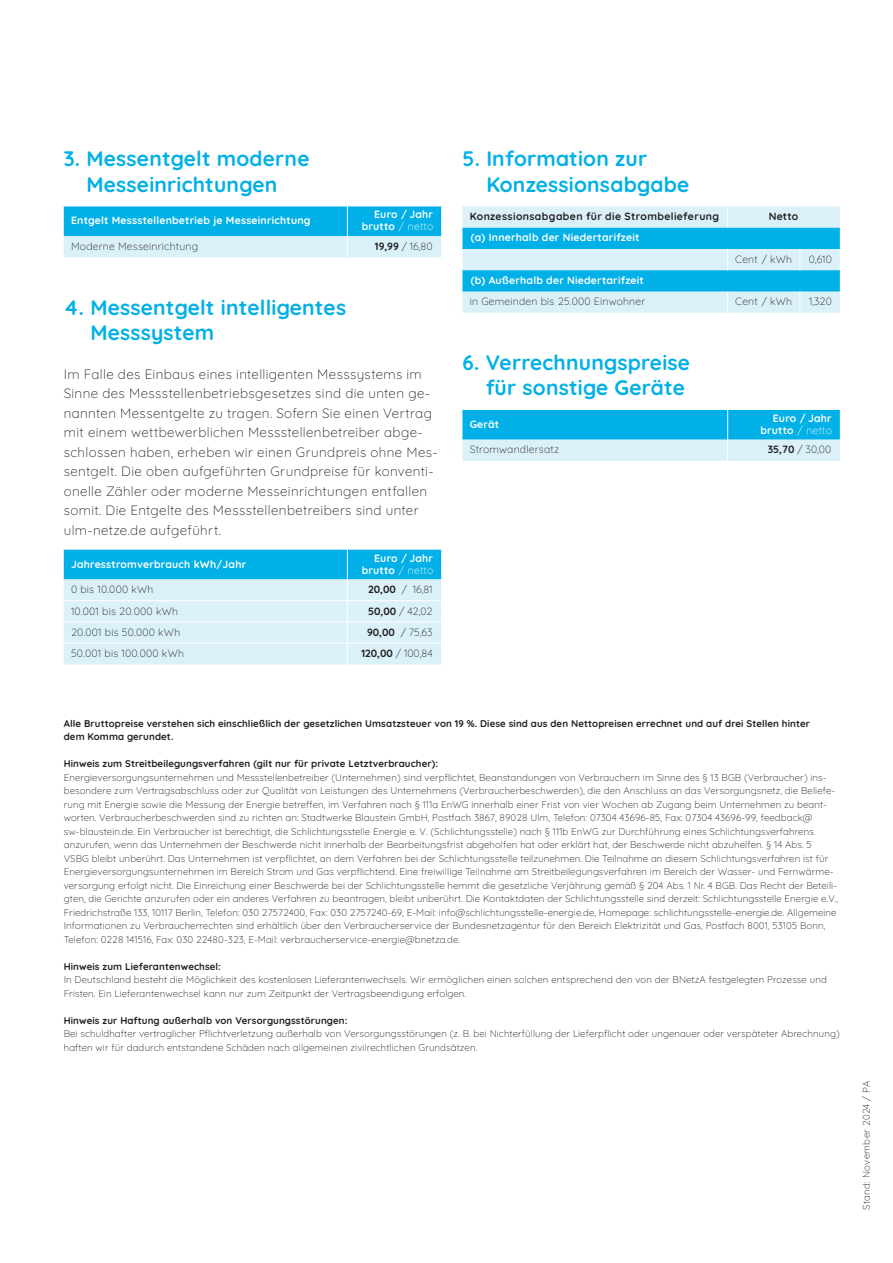
<style>
.page{position:relative;width:893px;height:1263px;background:#fff}
.page>*{position:absolute;margin:0;border:0;box-sizing:border-box;transform-origin:0 0}
.t1{font:700 21px/25.2px "Quicksand";letter-spacing:.01em;color:#00b0e6}
.t2{font:300 13.5px/19.5px "Quicksand";letter-spacing:.03em;color:#231f20}
.t3{font:300 10.5px "Quicksand";letter-spacing:.02em;color:#231f20}
.t4{font:700 10.5px/12px "Quicksand";letter-spacing:.02em;color:#fff;text-align:right}
.t5{font:700 10.5px "Quicksand";letter-spacing:.04em;color:#231f20}
.t6{font:300 9.75px/13.5px "Quicksand";letter-spacing:.01em;color:#231f20}
.t7{font:700 9.75px/13.5px "Quicksand";letter-spacing:.01em;color:#231f20}
.s1{font-weight:300}
.s2{font-weight:700}
</style>
<div class="page">
<svg style="left:462px;top:410px;width:378px;height:51px;background:#5dcbee"></svg>
<svg style="left:462px;top:206px;width:378px;height:107px;background:#84d7f2"></svg>
<svg style="left:64px;top:206px;width:377px;height:51px;background:#5ccbee"></svg>
<svg style="left:64px;top:550px;width:377px;height:114px;background:#a2e0f4"></svg>
<hr style="left:64px;top:600px;width:283px;height:1px;background:#fff">
<hr style="left:347px;top:600px;width:94px;height:1px;background:#fff">
<hr style="left:64px;top:622px;width:283px;height:1px;background:#fff">
<hr style="left:347px;top:622px;width:94px;height:1px;background:#fff">
<hr style="left:64px;top:643px;width:283px;height:1px;background:#fff">
<hr style="left:347px;top:643px;width:94px;height:1px;background:#fff">
<h1 class="t1" style="left:64px;top:144px;width:247px;text-align:center">3. Messentgelt moderne<br>Messeinrichtungen</h1>
<p class="t4" style="left:71px;top:214px;width:241px">Entgelt Messstellenbetrieb je Messeinrichtung</p>
<p class="t4" style="left:362px;top:208px;width:73px">Euro / Jahr brutto <span class="s1">/ netto</span></p>
<p class="t3" style="left:71px;top:238px;width:129px">Moderne Messeinrichtung</p>
<p class="t3" style="left:375px;top:238px;width:59px"><span class="s2">19,99</span> / 16,80</p>
<h1 class="t1" style="left:90px;top:292px;width:257px;text-indent:-27px">4. Messentgelt intelligentes<br>Messsystem</h1>
<p class="t2" style="left:64px;top:363px;width:375px">Im Falle des Einbaus eines intelligenten Messsystems im Sinne des Messstellenbetriebsgesetzes sind die unten ge&shy;nannten Messentgelte zu tragen. Sofern Sie einen Vertrag mit einem wettbewerblichen Messstellenbetreiber abge&shy;schlossen haben, erheben wir einen Grundpreis ohne Mes&shy;sentgelt. Die oben aufgeführten Grundpreise für konventi&shy;onelle Zähler oder moderne Messeinrichtungen entfallen somit. Die Entgelte des Messstellenbetreibers sind unter ulm-netze.de aufgeführt.</p>
<p class="t4" style="left:71px;top:557px;width:177px">Jahresstromverbrauch kWh/Jahr</p>
<p class="t4" style="left:362px;top:551px;width:73px">Euro / Jahr brutto <span class="s1">/ netto</span></p>
<p class="t3" style="left:71px;top:581px;width:84px">0 bis 10.000 kWh</p>
<p class="t3" style="left:368px;top:581px;width:66px"><span class="s2">20,00</span> / 16,81</p>
<p class="t3" style="left:71px;top:603px;width:109px">10.001 bis 20.000 kWh</p>
<p class="t3" style="left:368px;top:603px;width:66px"><span class="s2">50,00</span> / 42,02</p>
<p class="t3" style="left:71px;top:624px;width:111px">20.001 bis 50.000 kWh</p>
<p class="t3" style="left:367px;top:624px;width:67px"><span class="s2">90,00</span> / 75,63</p>
<p class="t3" style="left:71px;top:645px;width:114px">50.001 bis 100.000 kWh</p>
<p class="t3" style="left:361px;top:645px;width:73px"><span class="s2">120,00</span> / 100,84</p>
<h1 class="t1" style="left:486px;top:144px;width:204px;text-indent:-24px">5. Information zur<br>Konzessionsabgabe</h1>
<p class="t5" style="left:470px;top:208px;width:251px">Konzessionsabgaben für die Strombelieferung</p>
<p class="t5" style="left:769px;top:208px;width:31px">Netto</p>
<p class="t4" style="left:471px;top:231px;width:170px">(a) Innerhalb der Niedertarifzeit</p>
<p class="t3" style="left:735px;top:251px;width:58px">Cent / kWh</p>
<p class="t3" style="left:809px;top:251px;width:25px">0,610</p>
<p class="t4" style="left:471px;top:273px;width:174px">(b) Außerhalb der Niedertarifzeit</p>
<p class="t3" style="left:470px;top:293px;width:177px">in Gemeinden bis 25.000 Einwohner</p>
<p class="t3" style="left:735px;top:293px;width:58px">Cent / kWh</p>
<p class="t3" style="left:809px;top:293px;width:24px">1,320</p>
<h1 class="t1" style="left:462px;top:348px;width:229px;text-align:right">6. Verrechnungspreise für sonstige Geräte</h1>
<p class="t4" style="left:470px;top:417px;width:31px">Gerät</p>
<p class="t4" style="left:760px;top:411px;width:73px">Euro / Jahr brutto <span class="s1">/ netto</span></p>
<p class="t3" style="left:470px;top:442px;width:91px">Stromwandlersatz</p>
<p class="t3" style="left:768px;top:442px;width:65px"><span class="s2">35,70</span> / 30,00</p>
<p class="t7" style="left:64px;top:716px;width:748px">Alle Bruttopreise verstehen sich einschließlich der gesetzlichen Umsatzsteuer von 19 %. Diese sind aus den Nettopreisen errechnet und auf drei Stellen hinter dem Komma gerundet.</p>
<p class="t7" style="left:64px;top:756px;width:376px">Hinweis zum Streitbeilegungsverfahren (gilt nur für private Letztverbraucher):</p>
<p class="t6" style="left:64px;top:770px;width:776px">Energieversorgungsunternehmen und Messstellenbetreiber (Unternehmen) sind verpflichtet, Beanstandungen von Verbrauchern im Sinne des § 13 BGB (Verbraucher) ins&shy;besondere zum Vertragsabschluss oder zur Qualität von Leistungen des Unternehmens (Verbraucherbeschwerden), die den Anschluss an das Versorgungsnetz, die Beliefe&shy;rung mit Energie sowie die Messung der Energie betreffen, im Verfahren nach § 111a EnWG innerhalb einer Frist von vier Wochen ab Zugang beim Unternehmen zu beant&shy;worten. Verbraucherbeschwerden sind zu richten an: Stadtwerke Blaustein GmbH, Postfach 3867, 89028 Ulm, Telefon: 07304 43696-85, Fax: 07304 43696-99, feedback@ sw-blaustein.de. Ein Verbraucher ist berechtigt, die Schlichtungsstelle Energie e. V. (Schlichtungsstelle) nach § 111b EnWG zur Durchführung eines Schlichtungsverfahrens anzurufen, wenn das Unternehmen der Beschwerde nicht innerhalb der Bearbeitungsfrist abgeholfen hat oder erklärt hat, der Beschwerde nicht abzuhelfen. § 14 Abs. 5<br>VSBG bleibt unberührt. Das Unternehmen ist verpflichtet, an dem Verfahren bei der Schlichtungsstelle teilzunehmen. Die Teilnahme an diesem Schlichtungsverfahren ist für Energieversorgungsunternehmen im Bereich Strom und Gas verpflichtend. Eine freiwillige Teilnahme am Streitbeilegungsverfahren im Bereich der Wasser- und Fernwärme&shy;versorgung erfolgt nicht. Die Einreichung einer Beschwerde bei der Schlichtungsstelle hemmt die gesetzliche Verjährung gemäß § 204 Abs. 1 Nr. 4 BGB. Das Recht der Beteili&shy;gten, die Gerichte anzurufen oder ein anderes Verfahren zu beantragen, bleibt unberührt. Die Kontaktdaten der Schlichtungsstelle sind derzeit: Schlichtungsstelle Energie e.V., Friedrichstraße 133, 10117 Berlin, Telefon: 030 27572400, Fax: 030 2757240-69, E-Mail: info@schlichtungsstelle-energie.de, Homepage: schlichtungsstelle-energie.de. Allgemeine Informationen zu Verbraucherrechten sind erhältlich über den Verbraucherservice der Bundesnetzagentur für den Bereich Elektrizität und Gas, Postfach 8001, 53105 Bonn, Telefon: 0228 141516, Fax: 030 22480-323, E-Mail: verbraucherservice-energie@bnetza.de.</p>
<p class="t7" style="left:64px;top:959px;width:159px">Hinweis zum Lieferantenwechsel:</p>
<p class="t6" style="left:64px;top:972px;width:764px">In Deutschland besteht die Möglichkeit des kostenlosen Lieferantenwechsels. Wir ermöglichen einen solchen entsprechend den von der BNetzA festgelegten Prozesse und<br>Fristen. Ein Lieferantenwechsel kann nur zum Zeitpunkt der Vertragsbeendigung erfolgen.</p>
<p class="t7" style="left:64px;top:1013px;width:285px">Hinweis zur Haftung außerhalb von Versorgungsstörungen:</p>
<p class="t6" style="left:64px;top:1026px;width:777px">Bei schuldhafter vertraglicher Pflichtverletzung außerhalb von Versorgungsstörungen (z. B. bei Nichterfüllung der Lieferpflicht oder ungenauer oder verspäteter Abrechnung) haften wir für dadurch entstandene Schäden nach allgemeinen zivilrechtlichen Grundsätzen.</p>
<p class="t6" style="left:858px;top:1210px;width:131px;rotate:-90deg">Stand: November 2024 / PA</p>
</div>
